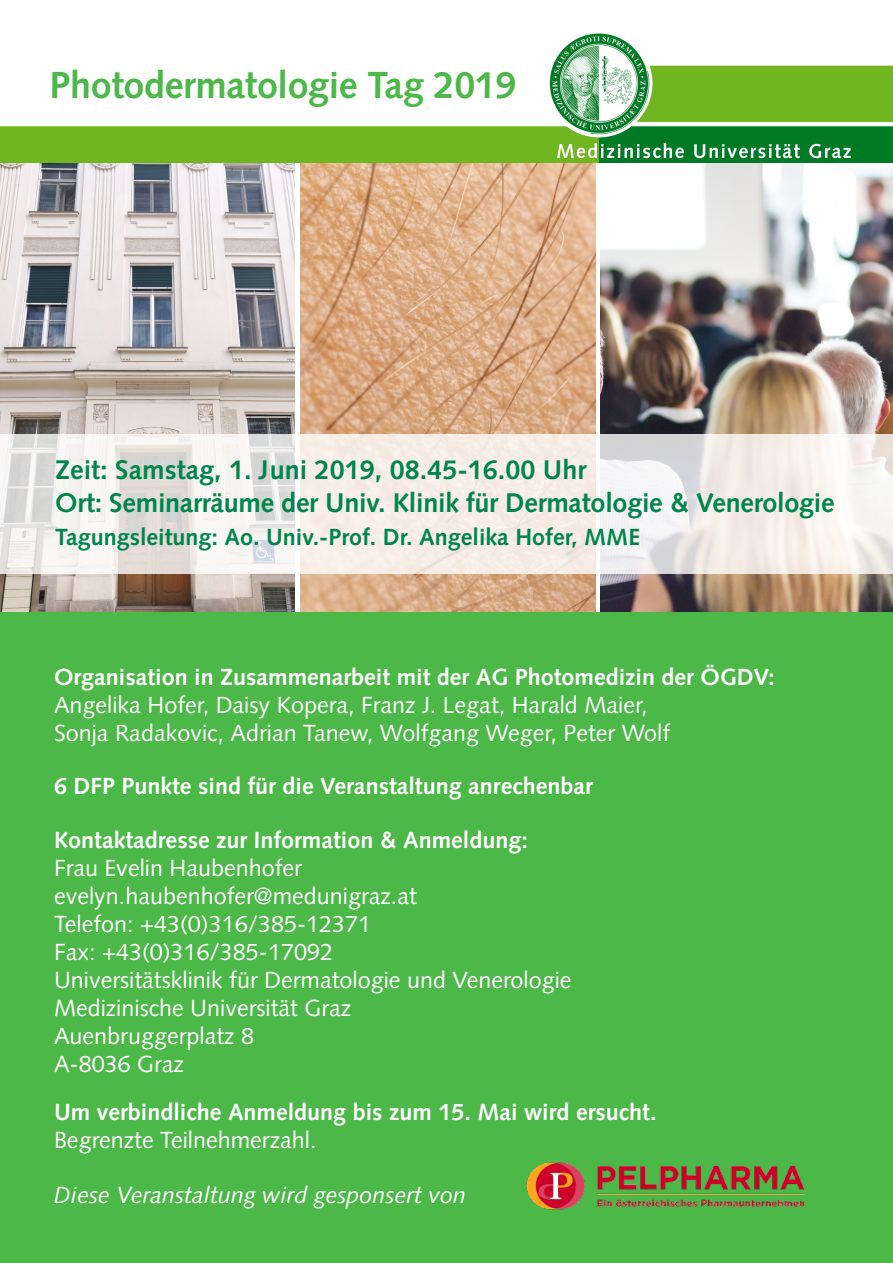
<style>
.page{position:relative;width:893px;height:1263px;background:#fff}
.page>*{position:absolute;margin:0;border:0;box-sizing:border-box;transform-origin:0 0}
.t1{font:700 37.65px "Syntax LT Std";letter-spacing:-.01em;color:#4cb848}
.t2{font:700 27px/32.4px "Syntax LT Std";letter-spacing:-.01em;color:#00854a}
.t3{font:23.4px "Syntax LT Std";color:#fff}
.t4{font:700 23.4px/28px "Syntax LT Std";color:#fff}
.t5{font:700 23.4px "Syntax LT Std";color:#00854a}
.t6{font:italic 23.4px "Syntax LT Std";color:#fff}
.s1{font-weight:400}
</style>
<div class="page">
<img style="left:0;top:162px;width:294px;height:450px">
<img style="left:301px;top:163px;width:295px;height:449px">
<img style="left:600px;top:164px;width:293px;height:448px">
<div style="left:0;top:612px;width:893px;height:651px;background:#4cb848"></div>
<svg style="left:0;top:434px;width:893px;height:139px;fill:#f6eee7"></svg>
<img style="left:526px;top:1162px;width:279px;height:48px">
<img style="left:0;top:33px;width:893px;height:129px">
<p class="t1" style="left:50px;top:64px;width:468px">Photodermatologie Tag 2019</p>
<p class="t2" style="left:55px;top:454px;width:781px">Zeit: Samstag, 1. Juni 2019, 08.45-16.00 Uhr<br>Ort: Seminarräume der Univ. Klinik für Dermatologie &amp; Venerologie</p>
<p class="t5" style="left:55px;top:523px;width:586px">Tagungsleitung: Ao. Univ.-Prof. Dr. Angelika Hofer, MME</p>
<p class="t4" style="left:54px;top:663px;width:722px">Organisation in Zusammenarbeit mit der AG Photomedizin der ÖGDV:<br><span class="s1">Angelika Hofer, Daisy Kopera, Franz J. Legat, Harald Maier,</span></p>
<p class="t3" style="left:54px;top:719px;width:618px">Sonja Radakovic, Adrian Tanew, Wolfgang Weger, Peter Wolf</p>
<p class="t4" style="left:54px;top:772px;width:540px">6 DFP Punkte sind für die Veranstaltung anrechenbar</p>
<p class="t4" style="left:54px;top:826px;width:475px">Kontaktadresse zur Information &amp; Anmeldung:</p>
<p class="t3" style="left:54px;top:854px;width:249px">Frau Evelin Haubenhofer</p>
<p class="t3" style="left:54px;top:882px;width:364px">evelyn.haubenhofer@medunigraz.at</p>
<p class="t3" style="left:54px;top:910px;width:319px">Telefon: +43(0)316/385-12371</p>
<p class="t3" style="left:54px;top:938px;width:280px">Fax: +43(0)316/385-17092</p>
<p class="t3" style="left:54px;top:966px;width:519px">Universitätsklinik für Dermatologie und Venerologie</p>
<p class="t3" style="left:54px;top:994px;width:299px">Medizinische Universität Graz</p>
<p class="t3" style="left:54px;top:1022px;width:201px">Auenbruggerplatz 8</p>
<p class="t3" style="left:54px;top:1050px;width:131px">A-8036 Graz</p>
<p class="t4" style="left:54px;top:1098px;width:604px">Um verbindliche Anmeldung bis zum 15. Mai wird ersucht.</p>
<p class="t3" style="left:54px;top:1126px;width:264px">Begrenzte Teilnehmerzahl.</p>
<p class="t6" style="left:54px;top:1181px;width:414px">Diese Veranstaltung wird gesponsert von</p>
</div>
